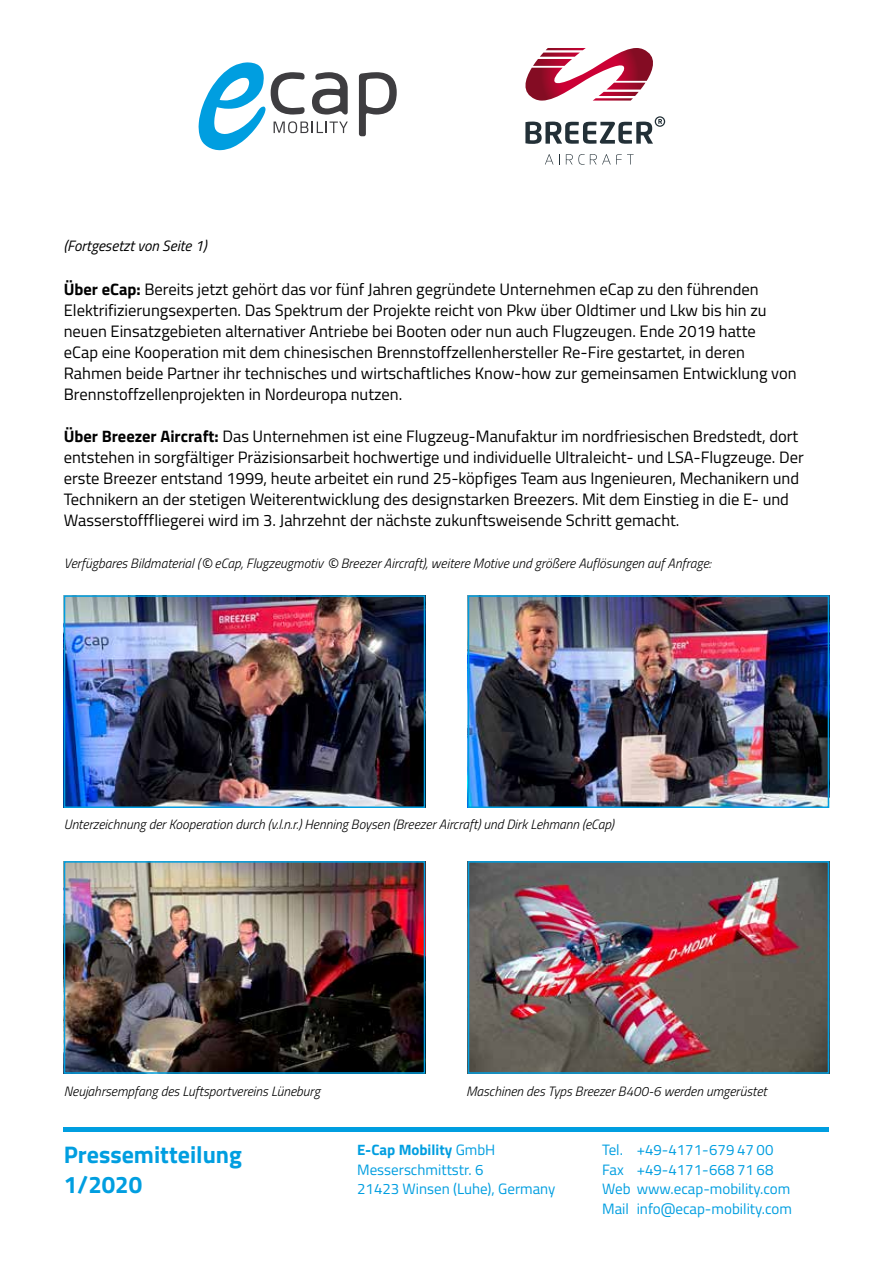
<style>
.page{position:relative;width:893px;height:1263px;background:#fff}
.page>*{position:absolute;margin:0;border:0;box-sizing:border-box;transform-origin:0 0}
.t1{font:700 24px/30px "Titillium Web";color:#009ee0}
.t2{font:16.5px/21px "Titillium Web";color:#000}
.t3{font:15px/19.5px "Titillium Web";color:#009ee0}
.t4{font:italic 15px "Titillium Web";color:#000}
.t5{font:italic 300 13.5px "Titillium Web";color:#000}
.s1{font-weight:700}
.s2{font-size:18px}
</style>
<div class="page">
<img style="left:67px;top:598px;width:355px;height:207px">
<div style="left:64px;top:595px;width:361px;height:213px;border:2px solid #009ee0"></div>
<img style="left:67px;top:864px;width:355px;height:207px">
<div style="left:64px;top:861px;width:361px;height:213px;border:2px solid #009ee0"></div>
<img style="left:471px;top:598px;width:355px;height:207px">
<div style="left:468px;top:595px;width:361px;height:213px;border:2px solid #009ee0"></div>
<img style="left:471px;top:864px;width:355px;height:207px">
<div style="left:468px;top:861px;width:361px;height:213px;border:2px solid #009ee0"></div>
<hr style="left:64px;top:1127px;width:765px;height:4px;background:#009ee0">
<svg style="left:199px;top:62px;width:149px;height:88px"></svg>
<svg style="left:359px;top:72px;width:38px;height:64px"></svg>
<svg style="left:545px;top:154px;width:8px;height:11px"></svg>
<svg style="left:566px;top:154px;width:68px;height:11px"></svg>
<svg style="left:525px;top:48px;width:128px;height:53px"></svg>
<svg style="left:525px;top:116px;width:140px;height:28px"></svg>
<p class="t4" style="left:64px;top:235px;width:144px">(Fortgesetzt von Seite 1)</p>
<p class="t2" style="left:64px;top:278px;width:734px"><span class="s1">Über eCap:</span> Bereits jetzt gehört das vor fünf Jahren gegründete Unternehmen eCap zu den führenden Elektrifizierungsexperten. Das Spektrum der Projekte reicht von Pkw über Oldtimer und Lkw bis hin zu neuen Einsatzgebieten alternativer Antriebe bei Booten oder nun auch Flugzeugen. Ende 2019 hatte<br>eCap eine Kooperation mit dem chinesischen Brennstoffzellenhersteller Re-Fire gestartet, in deren Rahmen beide Partner ihr technisches und wirtschaftliches Know-how zur gemeinsamen Entwicklung von Brennstoffzellenprojekten in Nordeuropa nutzen.</p>
<p class="t2" style="left:64px;top:425px;width:741px"><span class="s1">Über Breezer Aircraft:</span> Das Unternehmen ist eine Flugzeug-Manufaktur im nordfriesischen Bredstedt, dort entstehen in sorgfältiger Präzisionsarbeit hochwertige und individuelle Ultraleicht- und LSA-Flugzeuge. Der erste Breezer entstand 1999, heute arbeitet ein rund 25-köpfiges Team aus Ingenieuren, Mechanikern und Technikern an der stetigen Weiterentwicklung des designstarken Breezers. Mit dem Einstieg in die E- und Wasserstofffliegerei wird im 3. Jahrzehnt der nächste zukunftsweisende Schritt gemacht.</p>
<p class="t5" style="left:64px;top:554px;width:649px">Verfügbares Bildmaterial (<span class="s2">©</span> eCap, Flugzeugmotiv <span class="s2">©</span> Breezer Aircraft), weitere Motive und größere Auflösungen auf Anfrage:</p>
<p class="t5" style="left:64px;top:815px;width:552px">Unterzeichnung der Kooperation durch (v.l.n.r.) Henning Boysen (Breezer Aircraft) und Dirk Lehmann (eCap)</p>
<p class="t5" style="left:64px;top:1082px;width:258px">Neujahrsempfang des Luftsportvereins Lüneburg</p>
<p class="t5" style="left:466px;top:1082px;width:302px">Maschinen des Typs Breezer B400-6 werden umgerüstet</p>
<h1 class="t1" style="left:64px;top:1138px;width:180px">Pressemitteilung<br>1/2020</h1>
<p class="t3" style="left:357px;top:1140px;width:200px"><span class="s1">E-Cap Mobility</span> GmbH<br>Messerschmittstr. 6<br>21423 Winsen (Luhe), Germany</p>
<p class="t3" style="left:602px;top:1140px;width:191px">Tel. +49-4171-679 47 00<br>Fax +49-4171-668 71 68<br>Web www.ecap-mobility.com<br>Mail info@ecap-mobility.com</p>
</div>
